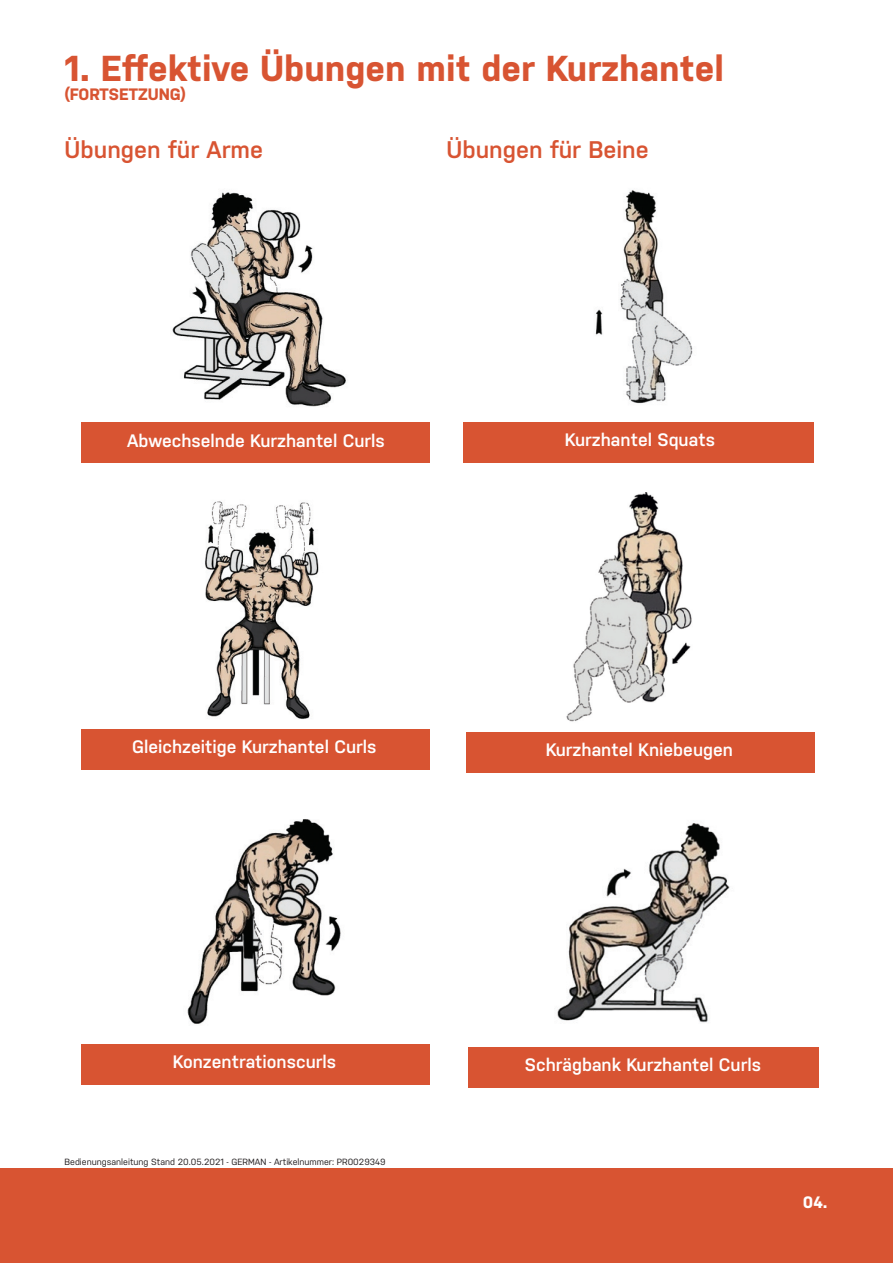
<style>
.page{position:relative;width:893px;height:1263px;background:#fff}
.page>*{position:absolute;margin:0;border:0;box-sizing:border-box;transform-origin:0 0}
.t1{font:700 36px "Nudista";color:#d85432}
.t2{font:600 24px "Nudista";color:#d85432}
.t3{font:600 18px "Nudista";color:#fff}
.t4{font:700 16.5px "Nudista";color:#d85432}
.t5{font:700 16.5px "Nudista";color:#fff}
.t6{font:9px "Nudista";color:#231f20}
</style>
<div class="page">
<div style="left:0;top:1168px;width:893px;height:95px;background:#d85432"></div>
<div style="left:82px;top:422px;width:348px;height:40px;background:#d85432"></div>
<div style="left:82px;top:729px;width:348px;height:41px;background:#d85432"></div>
<div style="left:81px;top:1045px;width:348px;height:40px;background:#d85432"></div>
<div style="left:466px;top:733px;width:348px;height:40px;background:#d85432"></div>
<div style="left:464px;top:422px;width:350px;height:40px;background:#d85432"></div>
<div style="left:468px;top:1047px;width:350px;height:40px;background:#d85432"></div>
<img style="left:187px;top:819px;width:154px;height:205px">
<img style="left:205px;top:501px;width:114px;height:218px">
<img style="left:595px;top:190px;width:98px;height:214px">
<img style="left:557px;top:823px;width:173px;height:200px">
<img style="left:172px;top:192px;width:174px;height:215px">
<img style="left:566px;top:492px;width:126px;height:230px">
<h1 class="t1" style="left:65px;top:47px;width:661px">1. Effektive Übungen mit der Kurzhantel</h1>
<p class="t4" style="left:65px;top:85px;width:123px">(FORTSETZUNG)</p>
<h2 class="t2" style="left:65px;top:136px;width:200px">Übungen für Arme</h2>
<h2 class="t2" style="left:446px;top:136px;width:204px">Übungen für Beine</h2>
<p class="t3" style="left:127px;top:430px;width:259px">Abwechselnde Kurzhantel Curls</p>
<p class="t3" style="left:132px;top:737px;width:246px">Gleichzeitige Kurzhantel Curls</p>
<p class="t3" style="left:565px;top:429px;width:152px">Kurzhantel Squats</p>
<p class="t3" style="left:546px;top:739px;width:189px">Kurzhantel Kniebeugen</p>
<p class="t3" style="left:173px;top:1051px;width:165px">Konzentrationscurls</p>
<p class="t6" style="left:65px;top:1156px;width:323px">Bedienungsanleitung Stand 20.05.2021 - GERMAN - Artikelnummer: PR0029349</p>
<p class="t3" style="left:525px;top:1054px;width:238px">Schrägbank Kurzhantel Curls</p>
<p class="t5" style="left:803px;top:1193px;width:26px">04.</p>
</div>
